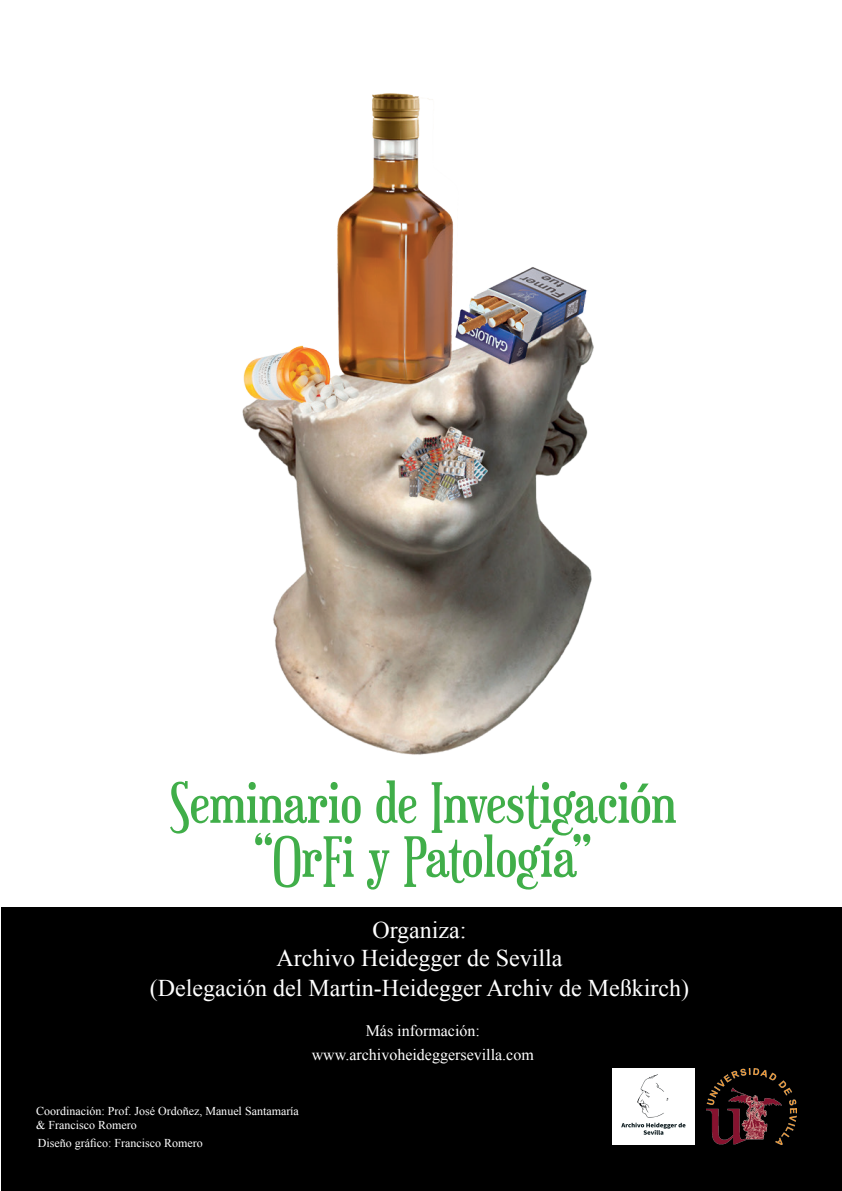
<style>
.page{position:relative;width:842px;height:1191px;background:#fff}
.page>*{position:absolute;margin:0;border:0;box-sizing:border-box;transform-origin:0 0}
.t1{font:55px/54px "Euphorigenic";color:#40ae49;text-align:center}
.t2{font:24px/29.4px "Times New Roman";color:#fff;text-align:center}
.t3{font:16px/24px "Times New Roman";color:#fff;text-align:center}
.t4{font:12px/14.4px "Times New Roman";color:#fff}
</style>
<div class="page">
<div style="left:2px;top:907px;width:840px;height:284px;background:#000"></div>
<img style="left:613px;top:1068px;width:81px;height:76px">
<img style="left:707px;top:1068px;width:89px;height:76px">
<img style="left:242px;top:93px;width:352px;height:662px">
<h1 class="t1" style="left:169px;top:775px;width:508px">Seminario de Investigación “OrFi y Patología”</h1>
<h2 class="t2" style="left:150px;top:914px;width:541px">Organiza:<br>Archivo Heidegger de Sevilla<br>(Delegación del Martin-Heidegger Archiv de Meßkirch)</h2>
<h3 class="t3" style="left:312px;top:1018px;width:224px">Más información: www.archivoheideggersevilla.com</h3>
<p class="t4" style="left:36px;top:1103px;width:264px">Coordinación: Prof. José Ordoñez, Manuel Santamaría &amp; Francisco Romero</p>
<p class="t4" style="left:38px;top:1135px;width:166px">Diseño gráfico: Francisco Romero</p>
</div>
